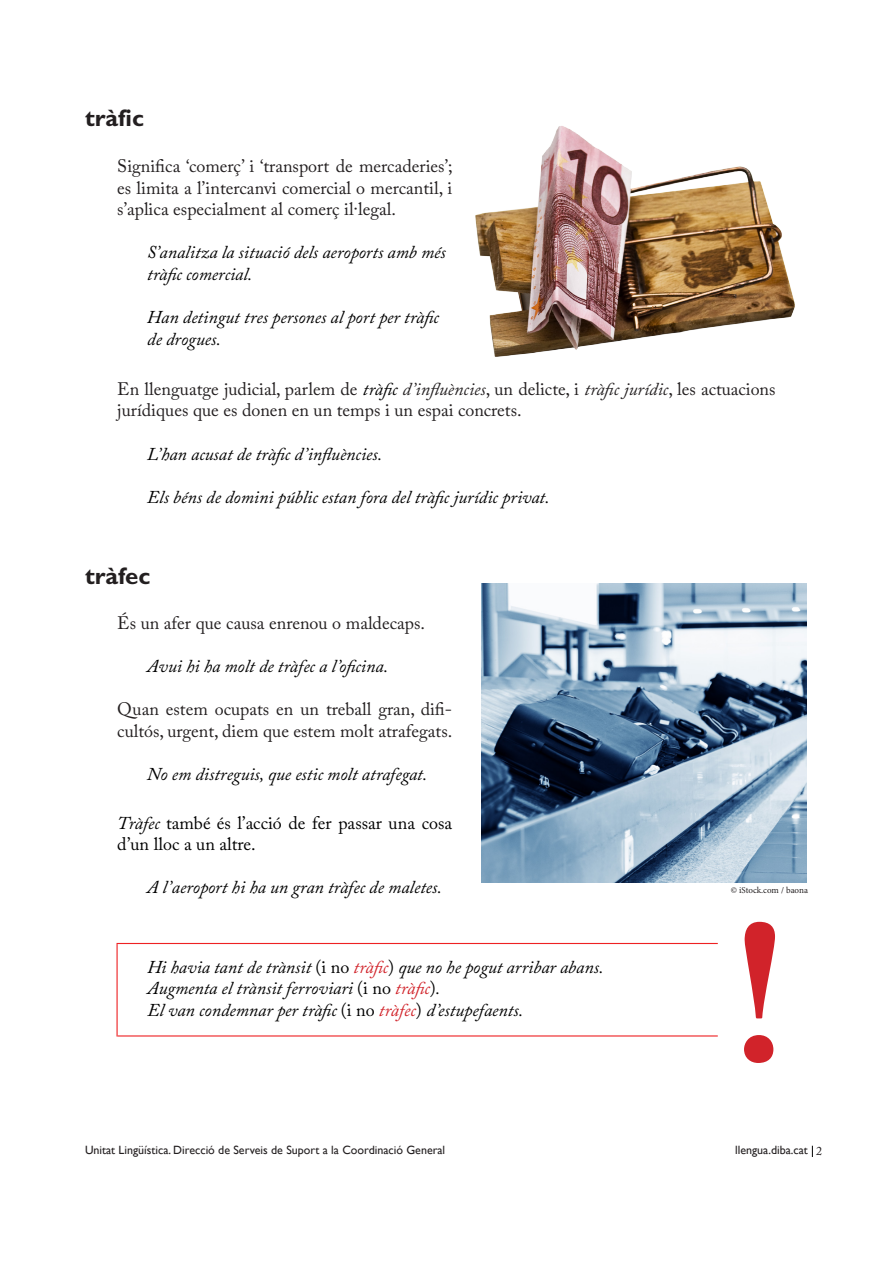
<style>
.page{position:relative;width:893px;height:1263px;background:#fff}
.page>*{position:absolute;margin:0;border:0;box-sizing:border-box;transform-origin:0 0}
.t1{font:700 202.5px "Adobe Caslon Pro";color:#d1232a}
.t2{font:700 24px "Gill Sans";color:#231f20}
.t3{font:italic 18px/21.6px "Adobe Caslon Pro";color:#000}
.t4{font:18px/21.6px "Adobe Caslon Pro";color:#231f20}
.t5{font:18px/21.6px "Adobe Caslon Pro";color:#000}
.t6{font:12px "Gill Sans";color:#231f20}
.t7{font:12px "Adobe Caslon Pro";color:#231f20}
.t8{font:9px "Minion Pro";letter-spacing:-.005em;color:#231f20}
.s1{font-style:italic;color:#000}
.s2{font-style:italic}
.s3{font-style:normal}
.s4{color:#d1232a}
</style>
<div class="page">
<img style="left:475px;top:126px;width:320px;height:231px">
<hr style="left:117px;top:943px;width:601px;height:1px;background:#ee2123">
<hr style="left:118px;top:1035px;width:600px;height:1px;background:#ee2123">
<hr style="left:117px;top:944px;width:1px;height:92px;background:#ee2123">
<img style="left:482px;top:584px;width:325px;height:299px">
<p class="t2" style="left:85px;top:104px;width:60px">tràfic</p>
<p class="t4" style="left:117px;top:155px;width:337px;text-align:justify">Significa ‘comerç’ i ‘transport de mercaderies’; es limita a l’intercanvi comercial o mercantil, i s’aplica especialment al comerç il·legal.</p>
<p class="t3" style="left:147px;top:241px;width:300px">S’analitza la situació dels aeroports amb més tràfic comercial.</p>
<p class="t3" style="left:147px;top:306px;width:293px">Han detingut tres persones al port per tràfic de drogues.</p>
<p class="t4" style="left:117px;top:378px;width:660px">En llenguatge judicial, parlem de <span class="s1">tràfic</span> <span class="s2">d’influències</span>, un delicte, i <span class="s2">tràfic jurídic</span>, les actuacions jurídiques que es donen en un temps i un espai concrets.</p>
<p class="t3" style="left:147px;top:443px;width:237px">L’han acusat de tràfic d’influències.</p>
<p class="t3" style="left:147px;top:486px;width:404px">Els béns de domini públic estan fora del tràfic jurídic privat.</p>
<p class="t2" style="left:85px;top:561px;width:67px">tràfec</p>
<p class="t4" style="left:117px;top:612px;width:309px">És un afer que causa enrenou o maldecaps.</p>
<p class="t3" style="left:147px;top:655px;width:242px">Avui hi ha molt de tràfec a l’oficina.</p>
<p class="t4" style="left:117px;top:698px;width:337px">Quan estem ocupats en un treball gran, difi&shy;cultós, urgent, diem que estem molt atrafegats.</p>
<p class="t3" style="left:147px;top:763px;width:282px">No em distreguis, que estic molt atrafegat.</p>
<p class="t5" style="left:117px;top:812px;width:336px"><span class="s2">Tràfec</span> també és l’acció de fer passar una cosa d’un lloc a un altre.</p>
<p class="t3" style="left:147px;top:876px;width:296px">A l’aeroport hi ha un gran tràfec de maletes.</p>
<p class="t3" style="left:147px;top:955px;width:458px">Hi havia tant de trànsit <span class="s3">(i no</span> <span class="s4">tràfic</span><span class="s3">)</span> que no he pogut arribar abans.</p>
<p class="t3" style="left:147px;top:977px;width:295px">Augmenta el trànsit ferroviari <span class="s3">(i no</span> <span class="s4">tràfic</span><span class="s3">)</span>.</p>
<p class="t3" style="left:147px;top:999px;width:377px">El van condemnar per tràfic <span class="s3">(i no</span> <span class="s4">tràfec</span><span class="s3">)</span> d’estupefaents.</p>
<p class="t8" style="left:731px;top:884px;width:79px">© iStock.com / baona</p>
<p class="t1" style="left:733px;top:872px;width:54px">!</p>
<p class="t6" style="left:85px;top:1143px;width:362px">Unitat Lingüística. Direcció de Serveis de Suport a la Coordinació General</p>
<p class="t6" style="left:735px;top:1143px;width:74px">llengua.diba.cat</p>
<p class="t7" style="left:816px;top:1144px;width:7px">2</p>
</div>
